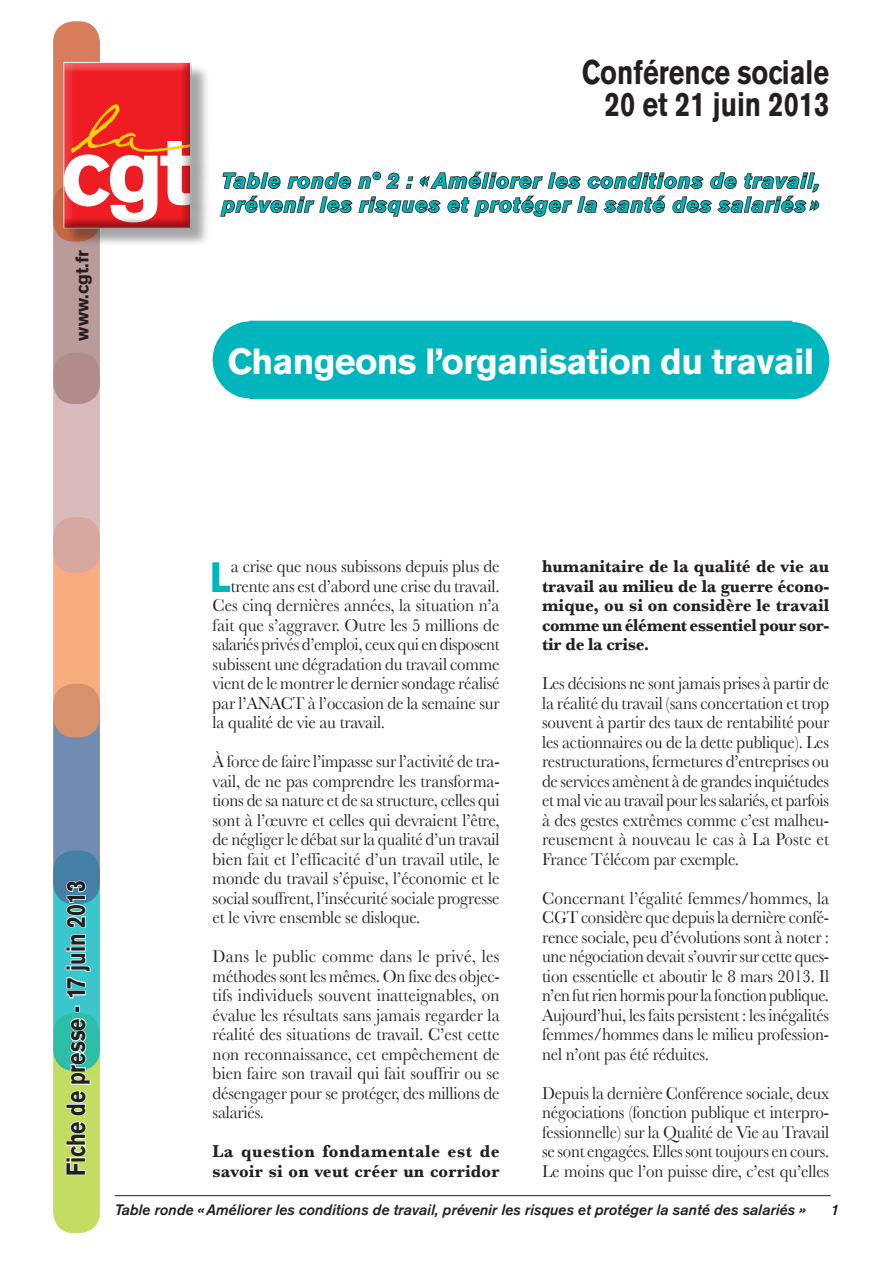
<style>
.page{position:relative;width:893px;height:1263px;background:#fff}
.page>*{position:absolute;margin:0;border:0;box-sizing:border-box;transform-origin:0 0}
.texte{font:700 41.85px "Akzidenz Grotesk BE";color:#00b6bc;scale:.94 1}
.t1{font:700 36px "Akzidenz Grotesk BE";letter-spacing:-.02em;color:#fff}
.t2{font:700 33.75px "Akzidenz Grotesk BE";color:#231f20;scale:.8 1}
.t3{font:700 26.25px "Akzidenz Grotesk BE";color:#231f20;scale:.8 1}
.t4{font:italic 700 21px/24px "Akzidenz Grotesk BE";letter-spacing:.04em;color:#00b6bc}
.texte-2{font:18px/19.5px "Baskerville";letter-spacing:-.01em;color:#231f20;text-align:justify;scale:.94 1}
.texte-3{font:18px/19.5px "Baskerville";letter-spacing:-.01em;color:#231f20;text-align:justify;scale:.95 1}
.texte-4{font:700 18px/19.5px "Baskerville";color:#231f20;text-align:justify;scale:.95 1}
.texte-5{font:700 18px/19.5px "Baskerville";letter-spacing:.02em;color:#231f20;scale:.95 1}
.texte-6{font:18px "Baskerville";letter-spacing:-.01em;color:#231f20;scale:.93 1}
.t5{font:700 18px "Akzidenz Grotesk BE";color:#231f20}
.Pied_de_page{font:italic 500 15px "Akzidenz Grotesk BE";color:#231f20}
</style>
<div class="page">
<div style="left:53px;top:1013px;width:47px;height:220px;background:#c4dc62;border-radius:21px"></div>
<svg style="left:53px;top:850px;width:47px;height:221px;background:#39c4c2"></svg>
<svg style="left:53px;top:684px;width:47px;height:220px;background:#6889ae"></svg>
<svg style="left:53px;top:517px;width:47px;height:220px;background:#eea57a"></svg>
<svg style="left:53px;top:352px;width:47px;height:221px;background:#d8b5b5"></svg>
<div style="left:53px;top:184px;width:47px;height:220px;background:linear-gradient(to right,#b79895,#b79795);border-radius:21px"></div>
<div style="left:53px;top:21px;width:47px;height:221px;background:linear-gradient(to bottom,#dc8464,#ca6c4a);border-radius:21px"></div>
<svg style="left:65px;top:1005px;width:26px;height:171px"></svg>
<svg style="left:65px;top:880px;width:26px;height:119px;background:#77cdd5"></svg>
<hr style="left:115px;top:1195px;width:716px;height:1px;background:#231f20">
<div style="left:66px;top:64px;width:144px;height:183px;background:#231f20;opacity:.4"></div>
<div style="left:63px;top:62px;width:131px;height:168px;background:#231f20;opacity:.4"></div>
<svg style="left:220px;top:171px;width:600px;height:46px"></svg>
<div style="left:213px;top:321px;width:616px;height:78px;background:#00b6bc"></div>
<p class="t5" style="left:72px;top:341px;width:92px;rotate:-90deg">www.cgt.fr</p>
<p class="t2" style="left:582px;top:53px;width:311px">Conférence sociale</p>
<p class="t2" style="left:605px;top:85px;width:282px">20 et 21 juin 2013</p>
<p class="t4" style="left:221px;top:169px;width:600px">Table ronde n° 2 : « Améliorer les conditions de travail, prévenir les risques et protéger la santé des salariés »</p>
<p class="t1" style="left:227px;top:340px;width:588px">Changeons l’organisation du travail</p>
<p class="t3" style="left:61px;top:1176px;width:371px;rotate:-90deg">Fiche de presse - 17 juin 2013</p>
<p class="texte" style="left:210px;top:553px;width:24px">L</p>
<p class="texte-2" style="left:231px;top:557px;width:287px">a crise que nous subissons depuis plus de</p>
<p class="texte-2" style="left:231px;top:576px;width:287px">trente ans est d’abord une crise du travail.</p>
<p class="texte-3" style="left:213px;top:596px;width:304px">Ces cinq dernières années, la situation n’a</p>
<p class="texte-3" style="left:213px;top:615px;width:304px">fait que s’aggraver. Outre les 5 millions de</p>
<p class="texte-6" style="left:213px;top:634px;width:310px">salariés privés d’emploi, ceux qui en disposent</p>
<p class="texte-2" style="left:213px;top:654px;width:307px">subissent une dégradation du travail comme</p>
<p class="texte-2" style="left:213px;top:674px;width:307px">vient de le montrer le dernier sondage réalisé</p>
<p class="texte-2" style="left:213px;top:693px;width:307px">par l’ANACT à l’occasion de la semaine sur</p>
<p class="texte-2" style="left:213px;top:713px;width:185px">la qualité de vie au travail.</p>
<p class="texte-2" style="left:213px;top:752px;width:307px">À force de faire l’impasse sur l’activité de tra&shy;vail, de ne pas comprendre les transforma&shy;tions de sa nature et de sa structure, celles qui sont à l’œuvre et celles qui devraient l’être, de négliger le débat sur la qualité d’un travail bien fait et l’efficacité d’un travail utile, le monde du travail s’épuise, l’économie et le social souffrent, l’insécurité sociale progresse et le vivre ensemble se disloque.</p>
<p class="texte-3" style="left:213px;top:947px;width:304px">Dans le public comme dans le privé, les méthodes sont les mêmes. On fixe des objec&shy;tifs individuels souvent inatteignables, on évalue les résultats sans jamais regarder la réalité des situations de travail. C’est cette non reconnaissance, cet empêchement de bien faire son travail qui fait souffrir ou se désengager pour se protéger, des millions de salariés.</p>
<p class="texte-5" style="left:213px;top:1142px;width:304px">La question fondamentale est de savoir si on veut créer un corridor</p>
<p class="texte-4" style="left:542px;top:557px;width:304px">humanitaire de la qualité de vie au travail au milieu de la guerre écono&shy;mique, ou si on considère le travail comme un élément essentiel pour sor&shy;tir de la crise.</p>
<p class="texte-2" style="left:542px;top:674px;width:307px">Les décisions ne sont jamais prises à partir de la réalité du travail (sans concertation et trop souvent à partir des taux de rentabilité pour les actionnaires ou de la dette publique). Les restructurations, fermetures d’entreprises ou de services amènent à de grandes inquiétudes et mal vie au travail pour les salariés, et parfois à des gestes extrêmes comme c’est malheu&shy;reusement à nouveau le cas à La Poste et France Télécom par exemple.</p>
<p class="texte-3" style="left:542px;top:888px;width:304px">Concernant l’égalité femmes/hommes, la CGT considère que depuis la dernière confé&shy;rence sociale, peu d’évolutions sont à noter : une négociation devait s’ouvrir sur cette ques&shy;tion essentielle et aboutir le 8 mars 2013. Il n’en fut rien hormis pour la fonction publique.<br>Aujourd’hui, les faits persistent : les inégalités femmes/hommes dans le milieu profession&shy;nel n’ont pas été réduites.</p>
<p class="texte-2" style="left:542px;top:1083px;width:307px">Depuis la dernière Conférence sociale, deux négociations (fonction publique et interpro&shy;fessionnelle) sur la Qualité de Vie au Travail se sont engagées. Elles sont toujours en cours.<br>Le moins que l’on puisse dire, c’est qu’elles</p>
<p class="Pied_de_page" style="left:115px;top:1201px;width:692px">Table ronde «Améliorer les conditions de travail, prévenir les risques et protéger la santé des salariés »</p>
<p class="Pied_de_page" style="left:831px;top:1201px;width:10px">1</p>
</div>
